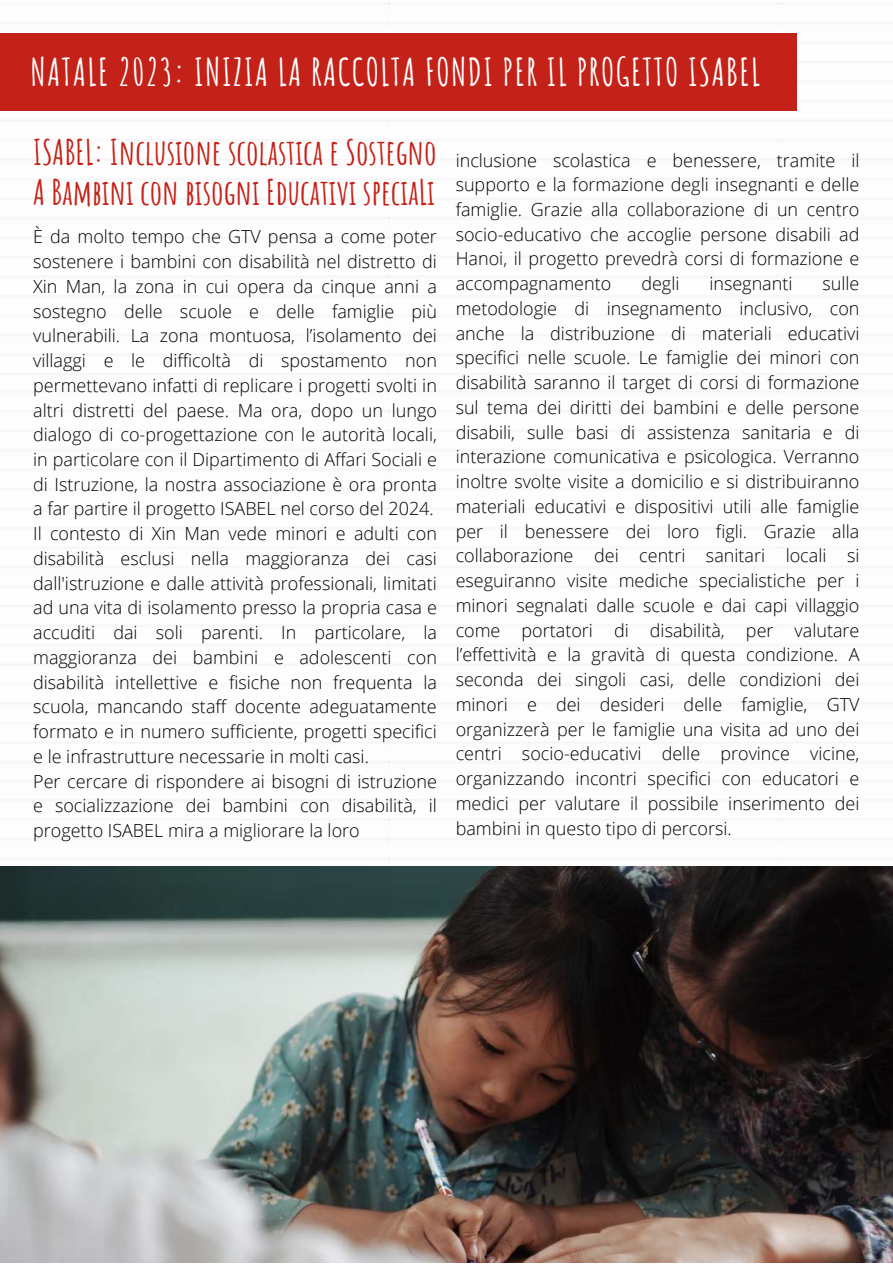
<style>
.page{position:relative;width:893px;height:1264px;background:#fff}
.page>*{position:absolute;margin:0;border:0;box-sizing:border-box;transform-origin:0 0}
.t1{font:700 37.5px "Amatic SC";letter-spacing:.035em;color:#fff}
.t2{font:700 34.5px/40.5px "Amatic SC";color:#c42218}
.t3{font:300 18px/24.8px "Open Sans";color:#000;text-align:justify}
</style>
<div class="page">
<div style="left:0;top:33px;width:796px;height:78px;background:#c42218"></div>
<img style="left:0;top:866px;width:892px;height:396px">
<h1 class="t1" style="left:31px;top:48px;width:731px">NATALE 2023: INIZIA LA RACCOLTA FONDI PER IL PROGETTO ISABEL</h1>
<h2 class="t2" style="left:33px;top:131px;width:405px">ISABEL: Inclusione scolastica e Sostegno<br>A Bambini con bisogni Educativi speciaLi</h2>
<p class="t3" style="left:33px;top:224px;width:405px;text-align:left">È da molto tempo che GTV pensa a come poter sostenere i bambini con disabilità nel distretto di Xin Man, la zona in cui opera da cinque anni a sostegno delle scuole e delle famiglie più vulnerabili. La zona montuosa, l’isolamento dei villaggi e le difficoltà di spostamento non permettevano infatti di replicare i progetti svolti in altri distretti del paese. Ma ora, dopo un lungo dialogo di co-progettazione con le autorità locali, in particolare con il Dipartimento di Affari Sociali e di Istruzione, la nostra associazione è ora pronta a far partire il progetto ISABEL nel corso del 2024.<br>Il contesto di Xin Man vede minori e adulti con disabilità esclusi nella maggioranza dei casi dall'istruzione e dalle attività professionali, limitati ad una vita di isolamento presso la propria casa e accuditi dai soli parenti. In particolare, la maggioranza dei bambini e adolescenti con disabilità intellettive e fisiche non frequenta la scuola, mancando staff docente adeguatamente formato e in numero sufficiente, progetti specifici e le infrastrutture necessarie in molti casi.<br>Per cercare di rispondere ai bisogni di istruzione e socializzazione dei bambini con disabilità, il progetto ISABEL mira a migliorare la loro</p>
<p class="t3" style="left:455px;top:147px;width:405px">inclusione scolastica e benessere, tramite il supporto e la formazione degli insegnanti e delle famiglie. Grazie alla collaborazione di un centro socio-educativo che accoglie persone disabili ad Hanoi, il progetto prevedrà corsi di formazione e accompagnamento</p>
<p class="t3" style="left:455px;top:271px;width:405px;text-indent:367px">sulle metodologie di insegnamento inclusivo, con anche la distribuzione di materiali educativi specifici nelle scuole. Le famiglie dei minori con disabilità saranno il target di corsi di formazione sul tema dei diritti dei bambini e delle persone disabili, sulle basi di assistenza sanitaria e di interazione comunicativa e psicologica. Verranno inoltre svolte visite a domicilio e si distribuiranno materiali educativi e dispositivi utili alle famiglie per il benessere dei loro figli. Grazie alla collaborazione dei centri sanitari locali si eseguiranno visite mediche specialistiche per i minori segnalati dalle scuole e dai capi villaggio come portatori di disabilità, per valutare l’effettività e la gravità di questa condizione. A seconda dei singoli casi, delle condizioni dei minori e dei desideri delle famiglie, GTV organizzerà per le famiglie una visita ad uno dei centri socio-educativi delle province vicine, organizzando incontri specifici con educatori e medici per valutare il possibile inserimento dei bambini in questo tipo di percorsi.</p>
<p class="t3" style="left:641px;top:271px;width:40px">degli</p>
<p class="t3" style="left:709px;top:271px;width:85px">insegnanti</p>
</div>
